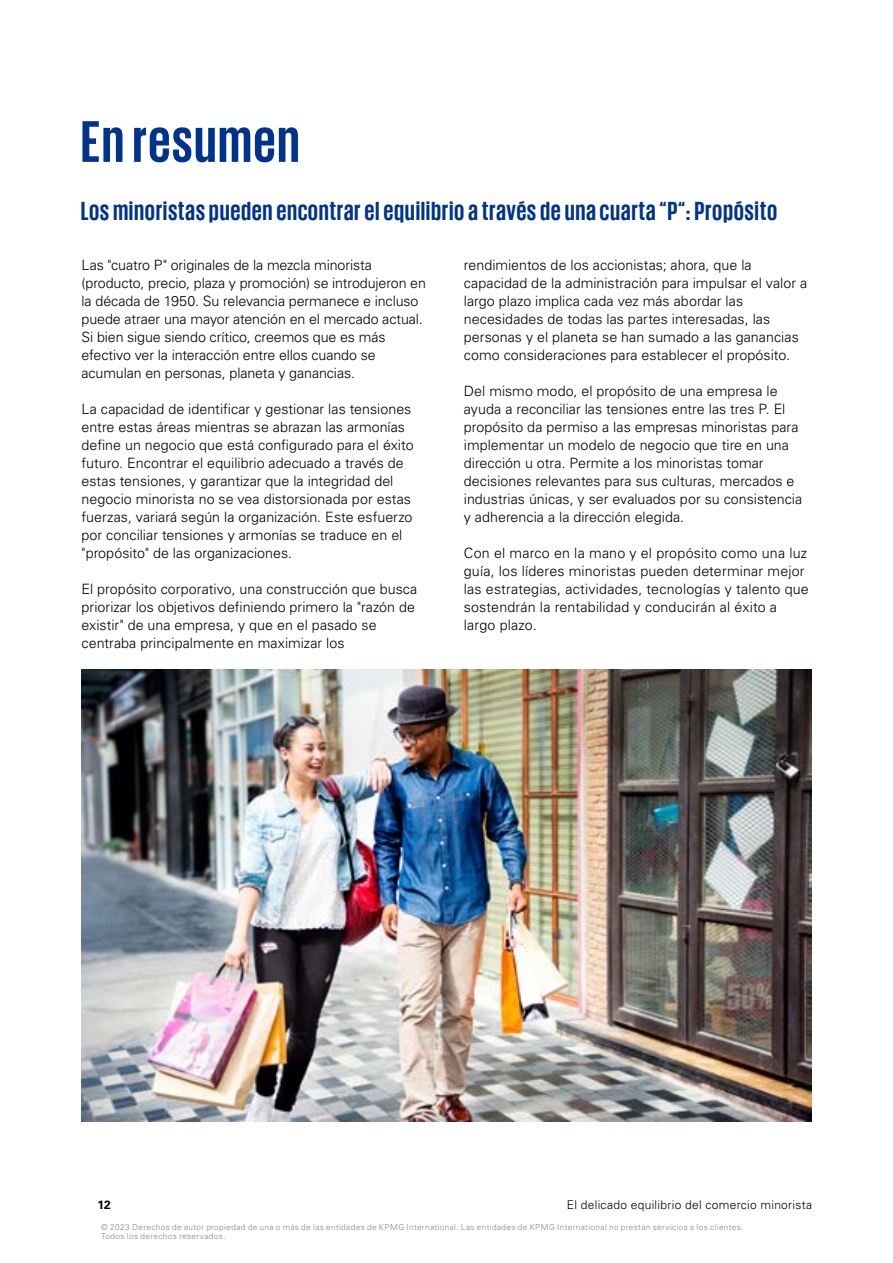
<style>
.page{position:relative;width:893px;height:1263px;background:#fff}
.page>*{position:absolute;margin:0;border:0;box-sizing:border-box;transform-origin:0 0}
.t1{font:700 60px "KPMG";letter-spacing:.025em;color:#00338d}
.t2{font:700 27px "KPMG";letter-spacing:.025em;color:#00338d}
.t3{font:300 14.25px/18px "Univers LT Std";color:#000}
.t4{font:300 12px "Univers LT Std";letter-spacing:.025em;color:#000}
.t5{font:700 12px "Univers LT Std";color:#000}
.t6{font:300 8.25px/9px "Univers LT Std";letter-spacing:.045em;color:#878787}
</style>
<div class="page">
<img style="left:82px;top:669px;width:729px;height:452px">
<h1 class="t1" style="left:81px;top:111px;width:220px">En resumen</h1>
<h2 class="t2" style="left:81px;top:197px;width:698px">Los minoristas pueden encontrar el equilibrio a través de una cuarta “P“: Propósito</h2>
<p class="t3" style="left:82px;top:256px;width:346px">Las "cuatro P" originales de la mezcla minorista (producto, precio, plaza y promoción) se introdujeron en la década de 1950. Su relevancia permanece e incluso puede atraer una mayor atención en el mercado actual.<br>Si bien sigue siendo crítico, creemos que es más efectivo ver la interacción entre ellos cuando se acumulan en personas, planeta y ganancias.</p>
<p class="t3" style="left:82px;top:400px;width:334px">La capacidad de identificar y gestionar las tensiones entre estas áreas mientras se abrazan las armonías define un negocio que está configurado para el éxito futuro. Encontrar el equilibrio adecuado a través de estas tensiones, y garantizar que la integridad del negocio minorista no se vea distorsionada por estas fuerzas, variará según la organización. Este esfuerzo por conciliar tensiones y armonías se traduce en el "propósito" de las organizaciones.</p>
<p class="t3" style="left:82px;top:580px;width:337px">El propósito corporativo, una construcción que busca priorizar los objetivos definiendo primero la "razón de existir" de una empresa, y que en el pasado se centraba principalmente en maximizar los</p>
<p class="t3" style="left:464px;top:256px;width:345px">rendimientos de los accionistas; ahora, que la capacidad de la administración para impulsar el valor a largo plazo implica cada vez más abordar las necesidades de todas las partes interesadas, las personas y el planeta se han sumado a las ganancias como consideraciones para establecer el propósito.</p>
<p class="t3" style="left:464px;top:382px;width:340px">Del mismo modo, el propósito de una empresa le ayuda a reconciliar las tensiones entre las tres P. El propósito da permiso a las empresas minoristas para implementar un modelo de negocio que tire en una dirección u otra. Permite a los minoristas tomar decisiones relevantes para sus culturas, mercados e industrias únicas, y ser evaluados por su consistencia y adherencia a la dirección elegida.</p>
<p class="t3" style="left:464px;top:544px;width:346px">Con el marco en la mano y el propósito como una luz guía, los líderes minoristas pueden determinar mejor las estrategias, actividades, tecnologías y talento que sostendrán la rentabilidad y conducirán al éxito a largo plazo.</p>
<p class="t5" style="left:98px;top:1198px;width:15px">12</p>
<p class="t4" style="left:567px;top:1197px;width:247px">El delicado equilibrio del comercio minorista</p>
<p class="t6" style="left:101px;top:1222px;width:644px">© 2023 Derechos de autor propiedad de una o más de las entidades de KPMG International. Las entidades de KPMG International no prestan servicios a los clientes.<br>Todos los derechos reservados.</p>
</div>
